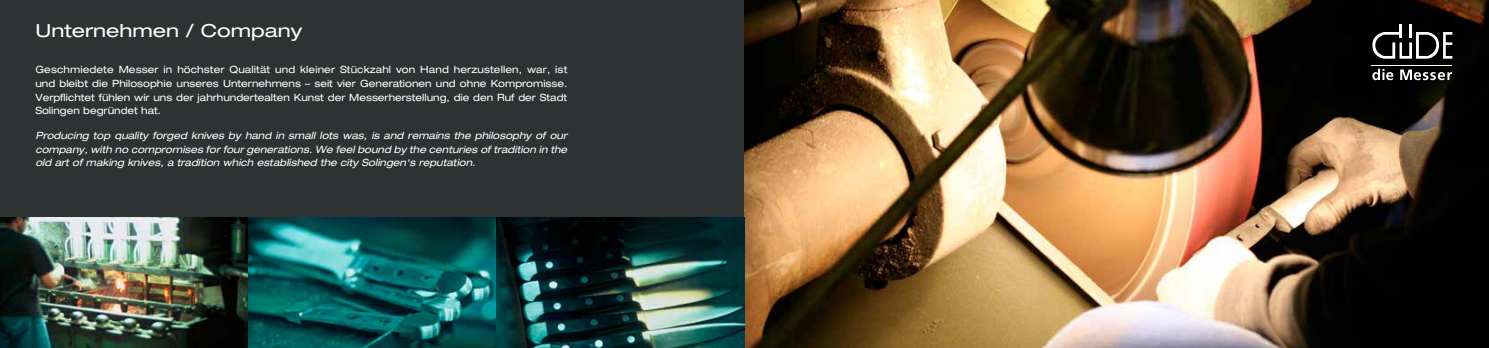
<style>
.page{position:relative;width:1489px;height:348px;background:#fff}
.page>*{position:absolute;margin:0;border:0;box-sizing:border-box;transform-origin:0 0}
.t1{font:expanded 18px "Helvetica Neue LT Std";color:#fff;scale:1.11 1}
.t2{font:expanded 10px/13.8px "Helvetica Neue LT Std";color:#fff;text-align:justify}
.t3{font:italic expanded 10px/13.8px "Helvetica Neue LT Std";color:#fff;text-align:justify}
</style>
<div class="page">
<div style="left:0;top:0;width:1488px;height:347px;background:#2f3233"></div>
<img style="left:744px;top:0;width:744px;height:347px">
<hr style="left:1371px;top:65px;width:81px;height:1px;background:#fff">
<svg style="left:1372px;top:25px;width:80px;height:34px"></svg>
<svg style="left:1372px;top:69px;width:21px;height:11px"></svg>
<svg style="left:1399px;top:69px;width:52px;height:11px"></svg>
<img style="left:0;top:217px;width:248px;height:130px">
<svg style="left:248px;top:217px;width:248px;height:130px"></svg>
<img style="left:496px;top:217px;width:248px;height:130px">
<h1 class="t1" style="left:35px;top:20px;width:242px">Unternehmen / Company</h1>
<p class="t2" style="left:35px;top:62px;width:533px">Geschmiedete Messer in höchster Qualität und kleiner Stückzahl von Hand herzustellen, war, ist und bleibt die Philosophie unseres Unternehmens – seit vier Generationen und ohne Kompromisse.<br>Verpflichtet fühlen wir uns der jahrhundertealten Kunst der Messerherstellung, die den Ruf der Stadt Solingen begründet hat.</p>
<p class="t3" style="left:35px;top:128px;width:533px">Producing top quality forged knives by hand in small lots was, is and remains the philosophy of our company, with no compromises for four generations. We feel bound by the centuries of tradition in the old art of making knives, a tradition which established the city Solingen‘s reputation.</p>
</div>
